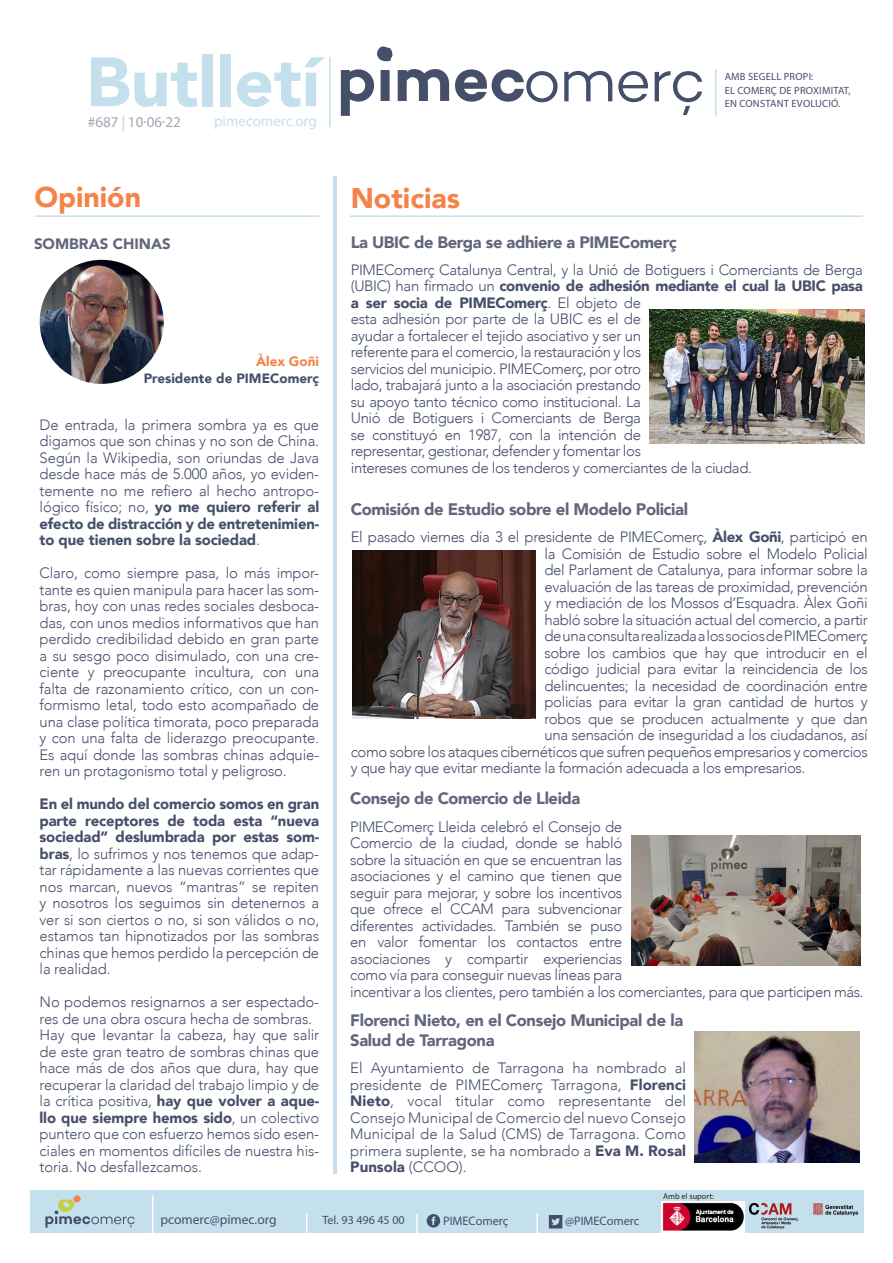
<style>
.page{position:relative;width:893px;height:1263px;background:#fff}
.page>*{position:absolute;margin:0;border:0;box-sizing:border-box;transform-origin:0 0}
.t1{font:900 69px "Avenir";color:#c5e0ed}
.titols_taronges{font:900 28.5px "Avenir";color:#f58349}
.titol_noticies{font:900 16.65px "Avenir";letter-spacing:-.025em;color:#62667d}
.titol_noticies-2{font:900 16.5px/19.8px "Avenir";letter-spacing:-.025em;color:#62667d}
.t2{font:300 15px/16.5px "Avenir";letter-spacing:-.025em;color:#454f6a;text-align:justify}
.t3{font:15px "Myriad Pro";color:#c5e0ed}
.titol_opinió{font:900 15px "Avenir";color:#62667d}
.t4{font:15px "Myriad Pro";color:#a6a6b4}
.t5{font:900 13.5px "Avenir";color:#454f6a}
.t6{font:13.5px "Myriad Pro";color:#454f6a}
.t7{font:900 13.5px "Avenir";color:#f58349}
.t8{font:12.3px "Myriad Pro";color:#454f6a}
.t9{font:12px "Myriad Pro";color:#454f6a}
.t10{font:10.5px/13.5px "Myriad Pro";letter-spacing:.02em;color:#454f6a}
.t11{font:8.25px "Myriad Pro";color:#231f20}
.s1{font-weight:900}
</style>
<div class="page">
<div style="left:30px;top:1190px;width:834px;height:43px;background:#c5e0ed"></div>
<hr style="left:329px;top:57px;width:2px;height:70px;background:#c5e0ed">
<hr style="left:715px;top:69px;width:1px;height:47px;background:#c5e0ed">
<svg style="left:45px;top:1195px;width:90px;height:33px"></svg>
<hr style="left:152px;top:1195px;width:1px;height:58px;background:#fff">
<hr style="left:306px;top:1213px;width:1px;height:33px;background:#fff">
<hr style="left:536px;top:1213px;width:2px;height:33px;background:#fff">
<hr style="left:416px;top:1214px;width:2px;height:32px;background:#fff">
<svg style="left:549px;top:1215px;width:13px;height:13px"></svg>
<div style="left:427px;top:1214px;width:13px;height:13px;background:#454e69;border-radius:50%"></div>
<svg style="left:431px;top:1216px;width:4px;height:9px"></svg>
<hr style="left:350px;top:215px;width:513px;height:2px;background:#c5e0ed">
<hr style="left:35px;top:215px;width:285px;height:2px;background:#c5e0ed">
<hr style="left:333px;top:176px;width:3px;height:998px;background:#c5e0ed">
<img style="left:662px;top:1201px;width:82px;height:31px">
<svg style="left:123px;top:116px;width:1px;height:15px"></svg>
<img style="left:40px;top:260px;width:124px;height:124px;border-radius:62px">
<img style="left:631px;top:835px;width:229px;height:131px">
<img style="left:749px;top:1203px;width:109px;height:25px">
<img style="left:353px;top:551px;width:183px;height:168px">
<img style="left:649px;top:309px;width:215px;height:135px">
<svg style="left:341px;top:69px;width:361px;height:47px"></svg>
<svg style="left:377px;top:46px;width:16px;height:15px"></svg>
<img style="left:694px;top:1031px;width:166px;height:131px">
<p class="t1" style="left:86px;top:23px;width:235px">Butlletí</p>
<p class="t4" style="left:88px;top:113px;width:95px">#687 10·06·22</p>
<p class="titols_taronges" style="left:34px;top:173px;width:108px">Opinión</p>
<p class="titol_opinió" style="left:34px;top:231px;width:138px">SOMBRAS CHINAS</p>
<p class="t3" style="left:214px;top:112px;width:104px">pimecomerc.org</p>
<p class="t7" style="left:256px;top:350px;width:64px">Àlex Goñi</p>
<p class="t5" style="left:144px;top:366px;width:177px">Presidente de PIMEComerç</p>
<p class="t2" style="left:40px;top:416px;width:281px">De entrada, la primera sombra ya es que digamos que son chinas y no son de China.<br>Según la Wikipedia, son oriundas de Java desde hace más de 5.000 años, yo eviden&shy;temente no me refiero al hecho antropo&shy;lógico físico; no, <span class="s1">yo me quiero referir al efecto de distracción y de entretenimien&shy;to que tienen sobre la sociedad</span>.</p>
<p class="t2" style="left:40px;top:565px;width:281px">Claro, como siempre pasa, lo más impor&shy;tante es quien manipula para hacer las som&shy;bras, hoy con unas redes sociales desboca&shy;das, con unos medios informativos que han perdido credibilidad debido en gran parte a su sesgo poco disimulado, con una cre&shy;ciente y preocupante incultura, con una falta de razonamiento crítico, con un con&shy;formismo letal, todo esto acompañado de una clase política timorata, poco preparada y con una falta de liderazgo preocupante.<br>Es aquí donde las sombras chinas adquie&shy;ren un protagonismo total y peligroso.</p>
<p class="t2" style="left:40px;top:796px;width:281px"><span class="s1">En el mundo del comercio somos en gran parte receptores de toda esta “nueva sociedad” deslumbrada por estas som&shy;bras</span>, lo sufrimos y nos tenemos que adap&shy;tar rápidamente a las nuevas corrientes que nos marcan, nuevos “mantras” se repiten y nosotros los seguimos sin detenernos a ver si son ciertos o no, si son válidos o no, estamos tan hipnotizados por las sombras chinas que hemos perdido la percepción de la realidad.</p>
<p class="t2" style="left:40px;top:994px;width:281px">No podemos resignarnos a ser espectado&shy;res de una obra oscura hecha de sombras.</p>
<p class="t2" style="left:40px;top:1027px;width:281px">Hay que levantar la cabeza, hay que salir de este gran teatro de sombras chinas que hace más de dos años que dura, hay que recuperar la claridad del trabajo limpio y de la crítica positiva, <span class="s1">hay que volver a aque&shy;llo que siempre hemos sido</span>, un colectivo puntero que con esfuerzo hemos sido esen&shy;ciales en momentos difíciles de nuestra his&shy;toria. No desfallezcamos.</p>
<p class="titols_taronges" style="left:351px;top:174px;width:111px">Noticias</p>
<p class="t10" style="left:725px;top:70px;width:90px">AMB SEGELL PROPI:</p>
<p class="t10" style="left:725px;top:83px;width:128px">EL COMERÇ DE PROXIMITAT,<br>EN CONSTANT EVOLUCIÓ.</p>
<p class="titol_noticies-2" style="left:351px;top:232px;width:327px">La UBIC de Berga se adhiere a PIMEComerç</p>
<p class="t2" style="left:351px;top:262px;width:513px;text-align:left">PIMEComerç Catalunya Central, y la Unió de Botiguers i Comerciants de Berga (UBIC) han firmado un <span class="s1">convenio de adhesión mediante el cual la UBIC pasa a ser socia de PIMEComerç</span>. El objeto de<br>esta adhesión por parte de la UBIC es el de<br>ayudar a fortalecer el tejido asociativo y ser un<br>referente para el comercio, la restauración y los<br>servicios del municipio. PIMEComerç, por otro<br>lado, trabajará junto a la asociación prestando<br>su apoyo tanto técnico como institucional. La<br>Unió de Botiguers i Comerciants de Berga<br>se constituyó en 1987, con la intención de<br>representar, gestionar, defender y fomentar los<br>intereses comunes de los tenderos y comerciantes de la ciudad.</p>
<p class="titol_noticies" style="left:351px;top:495px;width:339px">Comisión de Estudio sobre el Modelo Policial</p>
<p class="t2" style="left:351px;top:529px;width:519px">El pasado viernes día 3 el presidente de PIMEComerç, <span class="s1">Àlex Goñi</span>, participó en</p>
<p class="t2" style="left:544px;top:545px;width:325px">la Comisión de Estudio sobre el Modelo Policial</p>
<p class="t2" style="left:544px;top:562px;width:325px">del Parlament de Catalunya, para informar sobre la</p>
<p class="t2" style="left:544px;top:578px;width:325px">evaluación de las tareas de proximidad, prevención</p>
<p class="t2" style="left:544px;top:595px;width:325px">y mediación de los Mossos d’Esquadra. Àlex Goñi</p>
<p class="t2" style="left:544px;top:611px;width:325px">habló sobre la situación actual del comercio, a partir</p>
<p class="t2" style="left:544px;top:628px;width:325px">de una consulta realizada a los socios de PIMEComerç</p>
<p class="t2" style="left:544px;top:644px;width:325px">sobre los cambios que hay que introducir en el</p>
<p class="t2" style="left:544px;top:661px;width:325px">código judicial para evitar la reincidencia de los</p>
<p class="t2" style="left:544px;top:677px;width:325px">delincuentes; la necesidad de coordinación entre</p>
<p class="t2" style="left:544px;top:694px;width:325px">policías para evitar la gran cantidad de hurtos y</p>
<p class="t2" style="left:544px;top:710px;width:325px">robos que se producen actualmente y que dan</p>
<p class="t2" style="left:544px;top:727px;width:325px">una sensación de inseguridad a los ciudadanos, así</p>
<p class="t2" style="left:351px;top:743px;width:519px">como sobre los ataques cibernéticos que sufren pequeños empresarios y comercios</p>
<p class="t2" style="left:351px;top:760px;width:456px">y que hay que evitar mediante la formación adecuada a los empresarios.</p>
<p class="titol_noticies-2" style="left:350px;top:788px;width:232px">Consejo de Comercio de Lleida</p>
<p class="t2" style="left:350px;top:818px;width:515px;text-align:left">PIMEComerç Lleida celebró el Consejo de<br>Comercio de la ciudad, donde se habló<br>sobre la situación en que se encuentran las<br>asociaciones y el camino que tienen que<br>seguir para mejorar, y sobre los incentivos<br>que ofrece el CCAM para subvencionar<br>diferentes actividades. También se puso<br>en valor fomentar los contactos entre<br>asociaciones y compartir experiencias<br>como vía para conseguir nuevas líneas para<br>incentivar a los clientes, pero también a los comerciantes, para que participen más.</p>
<p class="titol_noticies-2" style="left:350px;top:1010px;width:334px">Florenci Nieto, en el Consejo Municipal de la<br>Salud de Tarragona</p>
<p class="t2" style="left:350px;top:1060px;width:337px">El Ayuntamiento de Tarragona ha nombrado al presidente de PIMEComerç Tarragona, <span class="s1">Florenci Nieto</span>, vocal titular como representante del Consejo Municipal de Comercio del nuevo Consejo Municipal de la Salud (CMS) de Tarragona. Como primera suplente, se ha nombrado a <span class="s1">Eva M. Rosal Punsola</span> (CCOO).</p>
<p class="t11" style="left:663px;top:1191px;width:52px">Amb el suport:</p>
<p class="t6" style="left:160px;top:1211px;width:118px">pcomerc@pimec.org</p>
<p class="t9" style="left:322px;top:1212px;width:84px">Tel. 93 496 45 00</p>
<p class="t8" style="left:443px;top:1213px;width:67px">PIMEComerç</p>
<p class="t8" style="left:565px;top:1213px;width:76px">@PIMEComerc</p>
</div>
